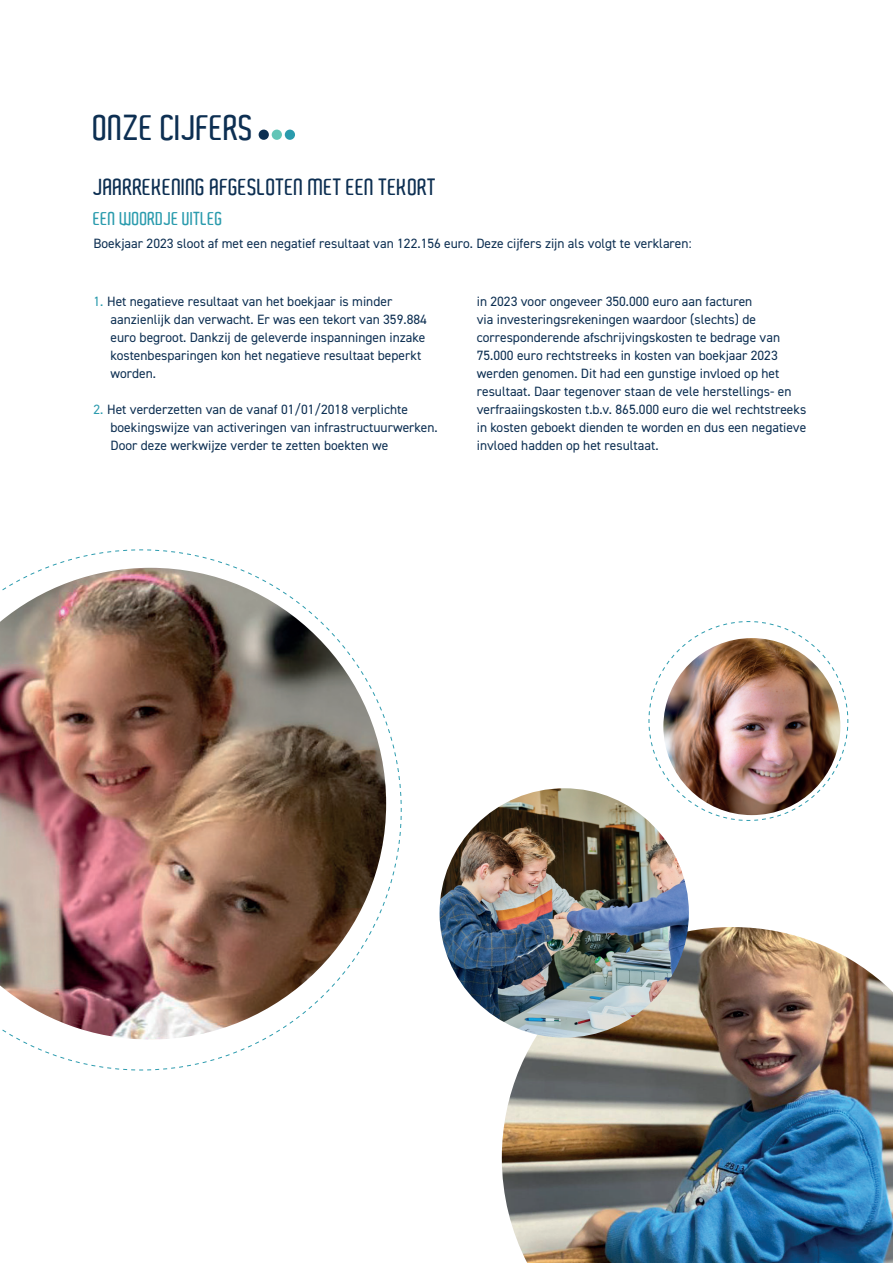
<style>
.page{position:relative;width:893px;height:1263px;background:#fff}
.page>*{position:absolute;margin:0;border:0;box-sizing:border-box;transform-origin:0 0}
.t1{font:600 34.5px "Aldo";color:#0d2f52}
.t2{font:600 22.5px "Aldo";color:#0d2f52}
.t3{font:600 18px "Aldo";color:#2a9bad}
.t4{font:13.5px/18px "DIN2014";color:#0d2f52}
.s1{color:#2a9bad}
.s2{color:#2c9bae}
</style>
<div class="page">
<svg style="left:648px;top:621px;width:201px;height:200px"></svg>
<img style="left:502px;top:927px;width:391px;height:336px">
<div style="left:259px;top:130px;width:10px;height:10px;background:#0d2f52;border-radius:50%"></div>
<div style="left:272px;top:130px;width:10px;height:10px;background:#62c5b7;border-radius:50%"></div>
<div style="left:285px;top:130px;width:10px;height:10px;background:#2a9bad;border-radius:50%"></div>
<img style="left:0;top:568px;width:386px;height:471px">
<img style="left:440px;top:788px;width:249px;height:249px;border-radius:125px">
<img style="left:663px;top:638px;width:177px;height:177px;border-radius:89px">
<h1 class="t1" style="left:94px;top:108px;width:162px">ONZE CIJFERS</h1>
<h2 class="t2" style="left:94px;top:174px;width:345px">JAARREKENING AFGESLOTEN MET EEN TEKORT</h2>
<h3 class="t3" style="left:94px;top:209px;width:131px">EEN WOORDJE UITLEG</h3>
<p class="t4" style="left:94px;top:234px;width:599px">Boekjaar 2023 sloot af met een negatief resultaat van 122.156 euro. Deze cijfers zijn als volgt te verklaren:</p>
<p class="t4" style="left:111px;top:292px;width:318px;text-indent:-17px"><span class="s1">1.</span> Het negatieve resultaat van het boekjaar is minder aanzienlijk dan verwacht. Er was een tekort van 359.884 euro begroot. Dankzij de geleverde inspanningen inzake kostenbesparingen kon het negatieve resultaat beperkt worden.</p>
<p class="t4" style="left:111px;top:400px;width:329px;text-indent:-17px"><span class="s2">2.</span> Het verderzetten van de vanaf 01/01/2018 verplichte boekingswijze van activeringen van infrastructuurwerken.<br>Door deze werkwijze verder te zetten boekten we</p>
<p class="t4" style="left:477px;top:292px;width:331px">in 2023 voor ongeveer 350.000 euro aan facturen<br>via investeringsrekeningen waardoor (slechts) de corresponderende afschrijvingskosten te bedrage van 75.000 euro rechtstreeks in kosten van boekjaar 2023 werden genomen. Dit had een gunstige invloed op het resultaat. Daar tegenover staan de vele herstellings- en verfraaiingskosten t.b.v. 865.000 euro die wel rechtstreeks in kosten geboekt dienden te worden en dus een negatieve invloed hadden op het resultaat.</p>
</div>
